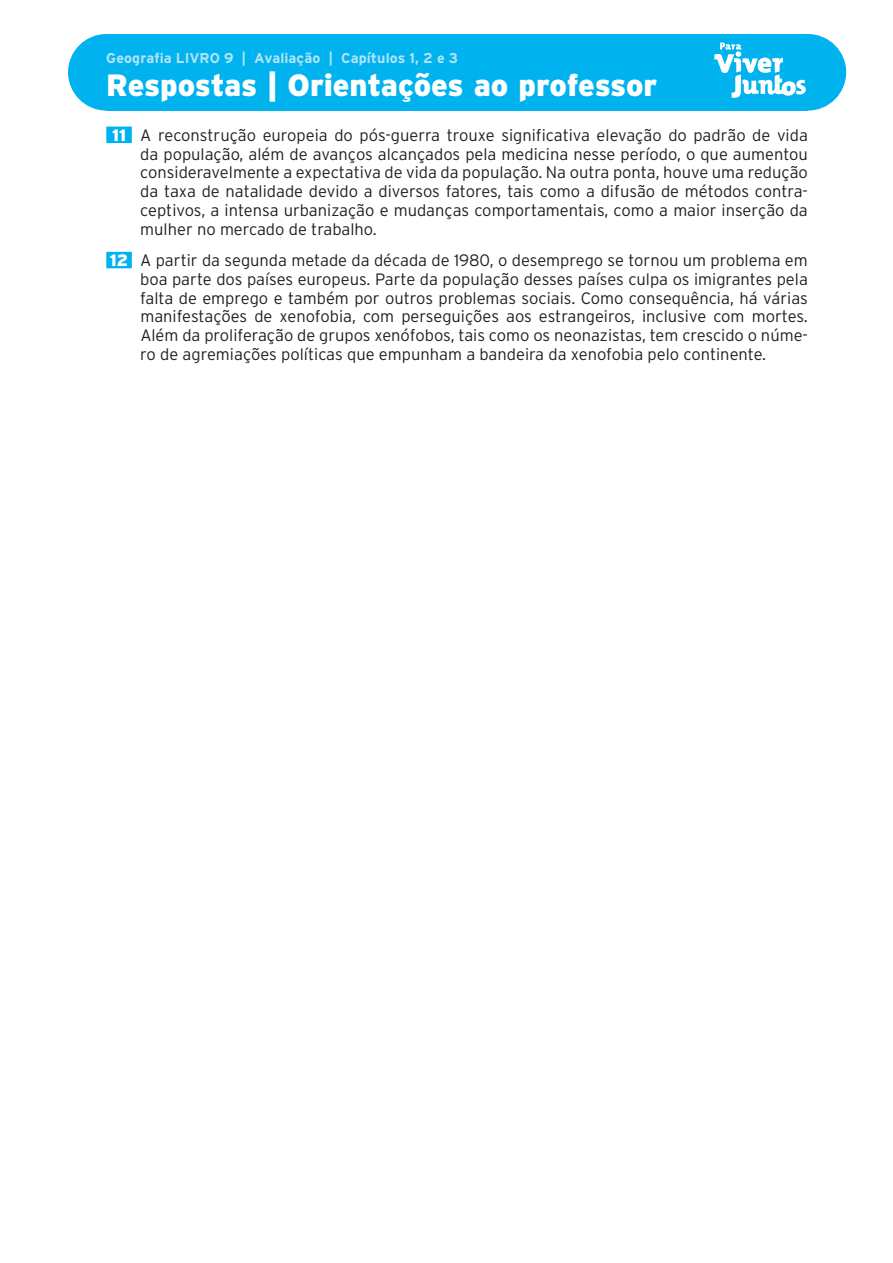
<style>
.page{position:relative;width:893px;height:1263px;background:#fff}
.page>*{position:absolute;margin:0;border:0;box-sizing:border-box;transform-origin:0 0}
.t1{font:900 30.75px "Interstate";letter-spacing:-.01em;color:#fff}
.t2{font:300 16.5px/18.8px "Interstate";color:#231f20;text-align:justify}
.t3{font:700 14.25px "Interstate";letter-spacing:.005em;color:#b3e3f9}
.s1{font-weight:900;color:#fff}
</style>
<div class="page">
<div style="left:770px;top:34px;width:76px;height:77px;background:#00b3ef;border-radius:50%"></div>
<div style="left:68px;top:34px;width:77px;height:77px;background:#00b3ef;border-radius:50%"></div>
<div style="left:106px;top:34px;width:702px;height:77px;background:#00b3ef"></div>
<svg style="left:714px;top:43px;width:92px;height:55px"></svg>
<div style="left:106px;top:127px;width:26px;height:16px;background:#00b3ef"></div>
<div style="left:106px;top:252px;width:26px;height:16px;background:#00b3ef"></div>
<p class="t3" style="left:106px;top:50px;width:353px">Geografia LIVRO 9 | Avaliação | Capítulos 1, 2 e 3</p>
<h1 class="t1" style="left:106px;top:67px;width:553px">Respostas | Orientações ao professor</h1>
<p class="t2" style="left:140px;top:125px;width:669px;text-indent:-28px"><span class="s1">11</span> A reconstrução europeia do pós-guerra trouxe significativa elevação do padrão de vida da população, além de avanços alcançados pela medicina nesse período, o que aumentou consideravelmente a expectativa de vida da população. Na outra ponta, houve uma redução da taxa de natalidade devido a diversos fatores, tais como a difusão de métodos contra&shy;ceptivos, a intensa urbanização e mudanças comportamentais, como a maior inserção da mulher no mercado de trabalho.</p>
<p class="t2" style="left:140px;top:251px;width:669px;text-indent:-30px"><span class="s1">12</span> A partir da segunda metade da década de 1980, o desemprego se tornou um problema em boa parte dos países europeus. Parte da população desses países culpa os imigrantes pela falta de emprego e também por outros problemas sociais. Como consequência, há várias manifestações de xenofobia, com perseguições aos estrangeiros, inclusive com mortes.<br>Além da proliferação de grupos xenófobos, tais como os neonazistas, tem crescido o núme&shy;ro de agremiações políticas que empunham a bandeira da xenofobia pelo continente.</p>
</div>
